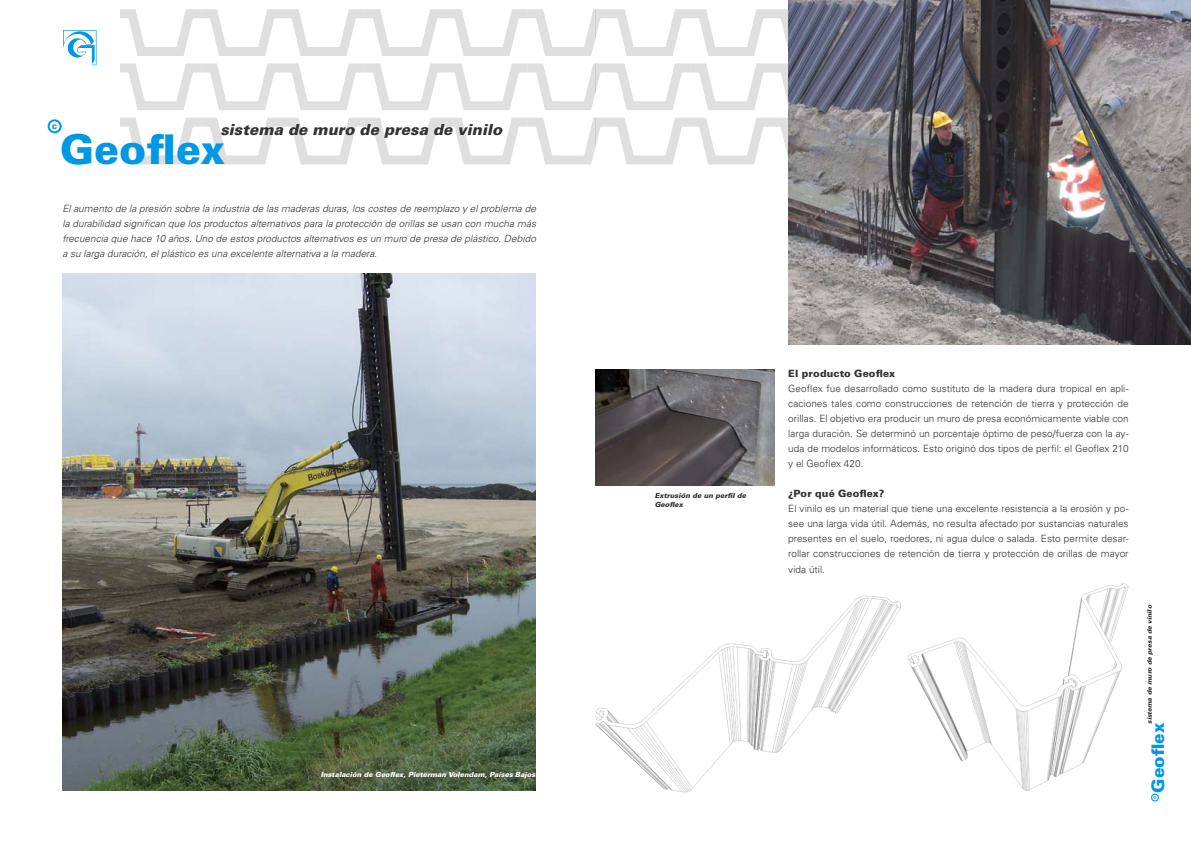
<style>
.page{position:relative;width:1191px;height:842px;background:#fff}
.page>*{position:absolute;margin:0;border:0;box-sizing:border-box;transform-origin:0 0}
.t1{font:900 41px "Univers LT";color:#0098e4}
.t2{font:900 17.3px "Univers LT";color:#0098e4}
.t3{font:italic 900 15.2px "Univers LT";color:#323232}
.t4{font:300 10px/15px "Univers LT";color:#323232;text-align:justify}
.t5{font:italic 300 10px/15px "Univers LT";color:#323232;text-align:justify}
.t6{font:900 10px "Univers LT";letter-spacing:.01em;color:#323232}
.t7{font:900 9px "Univers LT";color:#0098e4}
.t8{font:italic 900 7px "Univers LT";color:#fff}
.t9{font:italic 900 7px/8.4px "Univers LT";color:#323232}
.t10{font:italic 900 6.4px "Univers LT";color:#323232}
.t11{font:900 5.1px "Univers LT";color:#0098e4}
</style>
<div class="page">
<svg style="left:92px;top:30px;width:5px;height:36px"></svg>
<svg style="left:63px;top:30px;width:33px;height:35px"></svg>
<div style="left:1151px;top:794px;width:7px;height:7px;border:1px solid #0098e4;border-radius:50%"></div>
<svg style="left:120px;top:117px;width:669px;height:48px"></svg>
<svg style="left:120px;top:8px;width:669px;height:103px"></svg>
<img style="left:907px;top:582px;width:222px;height:209px">
<img style="left:595px;top:595px;width:306px;height:198px">
<div style="left:48px;top:119px;width:14px;height:14px;border:2px solid #0098e4;border-radius:50%"></div>
<img style="left:62px;top:273px;width:474px;height:518px">
<img style="left:789px;top:0;width:402px;height:345px">
<img style="left:595px;top:369px;width:179px;height:117px">
<p class="t7" style="left:52px;top:120px;width:7px">c</p>
<h3 class="t3" style="left:220px;top:120px;width:283px">sistema de muro de presa de vinilo</h3>
<h1 class="t1" style="left:60px;top:124px;width:167px">Geoflex</h1>
<p class="t5" style="left:62px;top:201px;width:475px">El aumento de la presión sobre la industria de las maderas duras, los costes de reemplazo y el problema de la durabilidad significan que los productos alternativos para la protección de orillas se usan con mucha más frecuencia que hace 10 años. Uno de estos productos alternativos es un muro de presa de plástico. Debido a su larga duración, el plástico es una excelente alternativa a la madera.</p>
<p class="t8" style="left:321px;top:770px;width:216px">Instalación de Geoflex, Pieterman Volendam, Países Bajos</p>
<p class="t9" style="left:655px;top:491px;width:93px">Extrusión de un perfil de<br>Geoflex</p>
<p class="t6" style="left:788px;top:368px;width:108px">El producto Geoflex</p>
<p class="t4" style="left:788px;top:381px;width:342px">Geoflex fue desarrollado como sustituto de la madera dura tropical en apli&shy;caciones tales como construcciones de retención de tierra y protección de orillas. El objetivo era producir un muro de presa económicamente viable con larga duración. Se determinó un porcentaje óptimo de peso/fuerza con la ay&shy;uda de modelos informáticos. Esto originó dos tipos de perfil: el Geoflex 210 y el Geoflex 420.</p>
<p class="t6" style="left:788px;top:488px;width:97px">¿Por qué Geoflex?</p>
<p class="t4" style="left:788px;top:501px;width:342px">El vinilo es un material que tiene una excelente resistencia a la erosión y po&shy;see una larga vida útil. Además, no resulta afectado por sustancias naturales presentes en el suelo, roedores, ni agua dulce o salada. Esto permite desar&shy;rollar construcciones de retención de tierra y protección de orillas de mayor vida útil.</p>
<p class="t10" style="left:1145px;top:724px;width:121px;rotate:-90deg">sistema de muro de presa de vinilo</p>
<h2 class="t2" style="left:1147px;top:793px;width:71px;rotate:-90deg">Geoflex</h2>
<p class="t11" style="left:1151px;top:799px;width:5px;rotate:-90deg">c</p>
</div>
